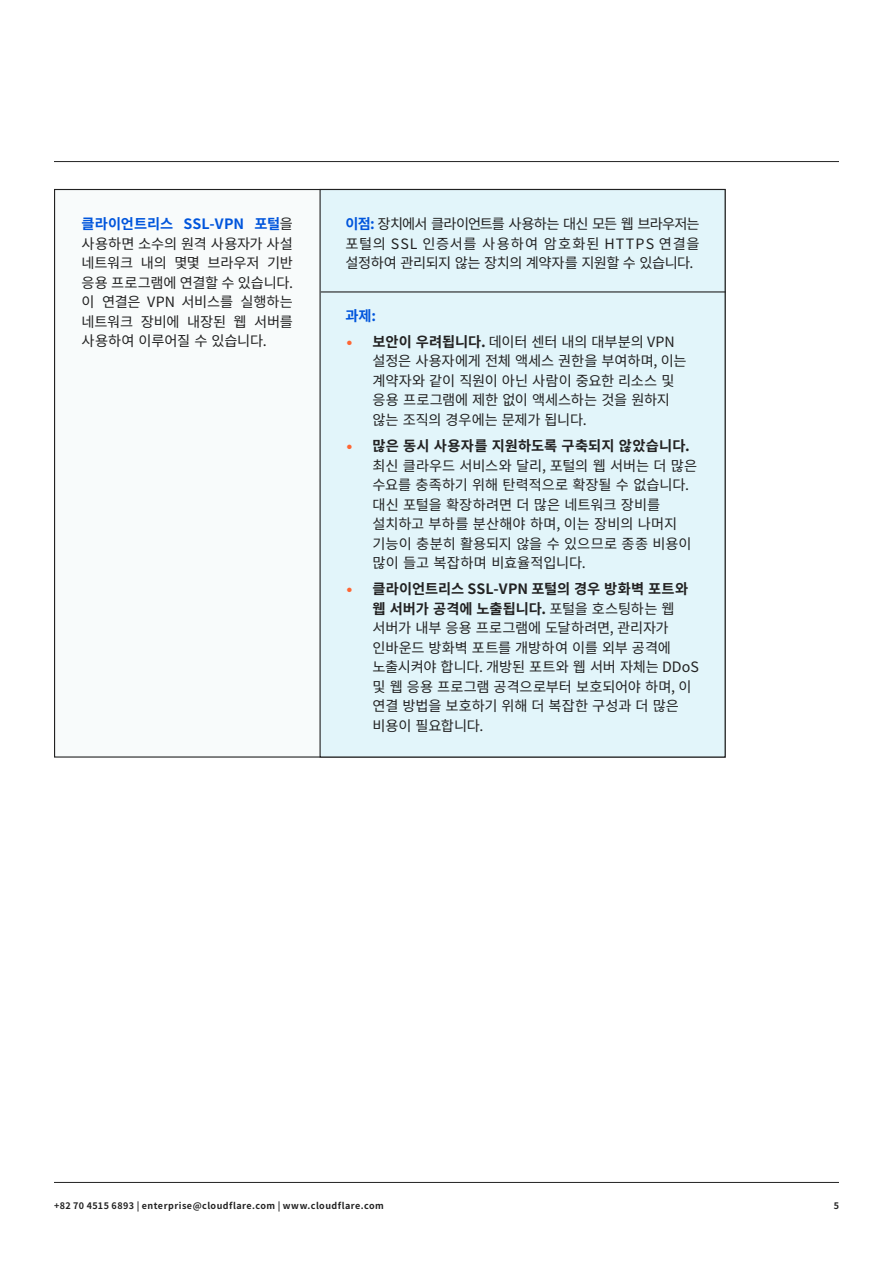
<style>
.page{position:relative;width:893px;height:1263px;background:#fff}
.page>*{position:absolute;margin:0;border:0;box-sizing:border-box;transform-origin:0 0}
.Copy{font:14.25px/19.5px "Noto Sans CJ Kkr";letter-spacing:-.01em;color:#222}
.Subheadline{font:700 14.25px "Noto Sans CJ Kkr";color:#0055dc}
.t1{font:700 9px "Noto Sans CJ Kkr";letter-spacing:.05em;color:#222}
.s1{font-weight:700;color:#0055dc}
.s2{font-family:"Inter";color:#f63}
.s3{font-weight:700}
</style>
<div class="page">
<hr style="left:54px;top:161px;width:785px;height:1px;background:#222">
<hr style="left:54px;top:1182px;width:785px;height:1px;background:#222">
<div style="left:54px;top:189px;width:672px;height:569px;background:#f8fbfb;border:1px solid #222"></div>
<div style="left:320px;top:189px;width:406px;height:569px;background:#e2f5fa;border:1px solid #222"></div>
<hr style="left:321px;top:291px;width:405px;height:1px;background:#222">
<p class="Copy" style="left:82px;top:214px;width:213px;text-align:justify"><span class="s1">클라이언트리스 SSL-VPN 포털</span>을 사용하면 소수의 원격 사용자가 사설 네트워크 내의 몇몇 브라우저 기반 응용 프로그램에 연결할 수 있습니다. 이 연결은 VPN 서비스를 실행하는 네트워크 장비에 내장된 웹 서버를 사용하여 이루어질 수 있습니다.</p>
<p class="Copy" style="left:346px;top:214px;width:356px;text-align:justify"><span class="s1">이점:</span> 장치에서 클라이언트를 사용하는 대신 모든 웹 브라우저는 포털의 SSL 인증서를 사용하여 암호화된 HTTPS 연결을 설정하여 관리되지 않는 장치의 계약자를 지원할 수 있습니다.</p>
<p class="Subheadline" style="left:346px;top:307px;width:32px">과제:</p>
<p class="Copy" style="left:373px;top:332px;width:316px;text-indent:-27px"><span class="s2">•</span> <span class="s3">보안이 우려됩니다.</span> 데이터 센터 내의 대부분의 VPN 설정은 사용자에게 전체 액세스 권한을 부여하며, 이는 계약자와 같이 직원이 아닌 사람이 중요한 리소스 및 응용 프로그램에 제한 없이 액세스하는 것을 원하지 않는 조직의 경우에는 문제가 됩니다.</p>
<p class="Copy" style="left:373px;top:436px;width:326px;text-indent:-27px"><span class="s2">•</span> <span class="s3">많은 동시 사용자를 지원하도록 구축되지 않았습니다. </span>최신 클라우드 서비스와 달리, 포털의 웹 서버는 더 많은 수요를 충족하기 위해 탄력적으로 확장될 수 없습니다. 대신 포털을 확장하려면 더 많은 네트워크 장비를 설치하고 부하를 분산해야 하며, 이는 장비의 나머지 기능이 충분히 활용되지 않을 수 있으므로 종종 비용이 많이 들고 복잡하며 비효율적입니다.</p>
<p class="Copy" style="left:373px;top:580px;width:328px;text-indent:-27px"><span class="s2">•</span> <span class="s3">클라이언트리스 SSL-VPN 포털의 경우 방화벽 포트와 웹 서버가 공격에 노출됩니다.</span> 포털을 호스팅하는 웹 서버가 내부 응용 프로그램에 도달하려면, 관리자가 인바운드 방화벽 포트를 개방하여 이를 외부 공격에 노출시켜야 합니다. 개방된 포트와 웹 서버 자체는 DDoS 및 웹 응용 프로그램 공격으로부터 보호되어야 하며, 이 연결 방법을 보호하기 위해 더 복잡한 구성과 더 많은 비용이 필요합니다.</p>
<p class="t1" style="left:54px;top:1201px;width:331px">+82 70 4515 6893 | enterprise@cloudflare.com | www.cloudflare.com</p>
<p class="t1" style="left:834px;top:1201px;width:7px">5</p>
</div>
